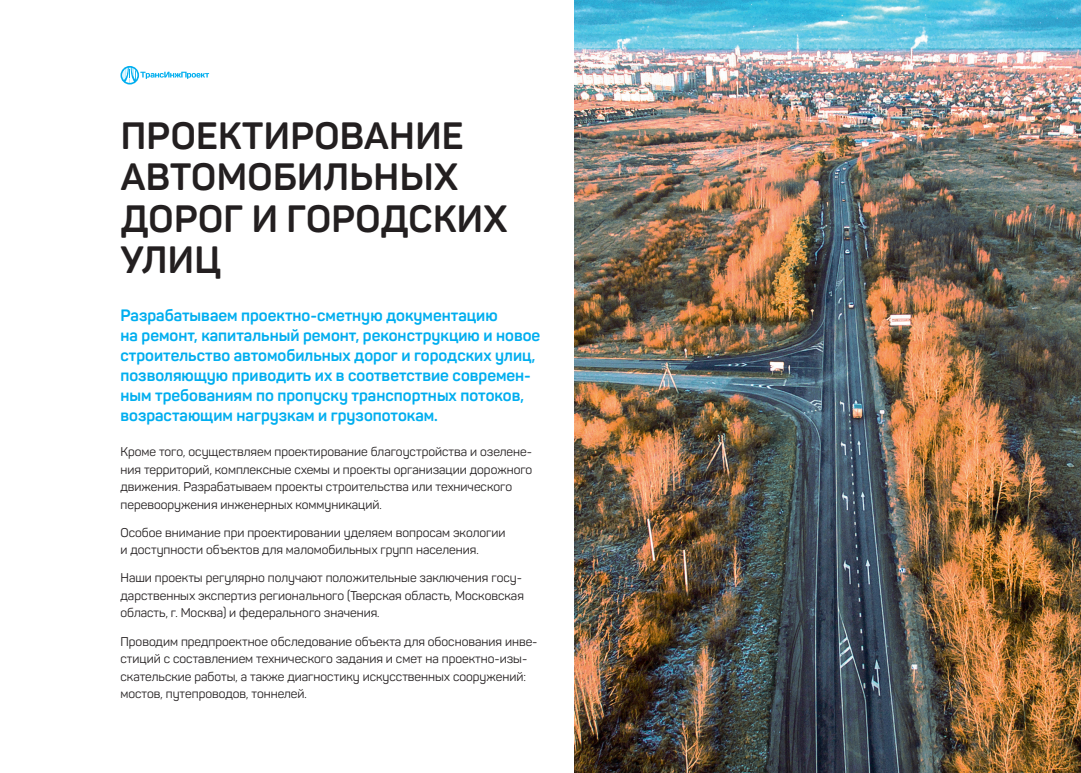
<style>
.page{position:relative;width:1081px;height:773px;background:#fff}
.page>*{position:absolute;margin:0;border:0;box-sizing:border-box;transform-origin:0 0}
.t1{font:700 37.5px/41.2px "Panton";letter-spacing:.01em;color:#231f20}
.t2{font:700 16.25px/20px "Panton";color:#00aeef}
.t3{font:12.5px/17.5px "Panton";color:#231f20}
</style>
<div class="page">
<svg style="left:120px;top:66px;width:89px;height:18px"></svg>
<img style="left:574px;top:0;width:507px;height:772px">
<h1 class="t1" style="left:121px;top:115px;width:388px">ПРОЕКТИРОВАНИЕ<br>АВТОМОБИЛЬНЫХ<br>ДОРОГ И ГОРОДСКИХ<br>УЛИЦ</h1>
<p class="t2" style="left:120px;top:305px;width:421px">Разрабатываем проектно-сметную документацию<br>на ремонт, капитальный ремонт, реконструкцию и новое строительство автомобильных дорог и городских улиц, позволяющую приводить их в соответствие современ&shy;ным требованиям по пропуску транспортных потоков, возрастающим нагрузкам и грузопотокам.</p>
<p class="t3" style="left:120px;top:443px;width:413px">Кроме того, осуществляем проектирование благоустройства и озелене&shy;ния территорий, комплексные схемы и проекты организации дорожного движения. Разрабатываем проекты строительства или технического перевооружения инженерных коммуникаций.</p>
<p class="t3" style="left:120px;top:523px;width:386px">Особое внимание при проектировании уделяем вопросам экологии и доступности объектов для маломобильных групп населения.</p>
<p class="t3" style="left:120px;top:569px;width:405px">Наши проекты регулярно получают положительные заключения госу&shy;дарственных экспертиз регионального (Тверская область, Московская область, г. Москва) и федерального значения.</p>
<p class="t3" style="left:120px;top:632px;width:418px">Проводим предпроектное обследование объекта для обоснования инве&shy;стиций с составлением технического задания и смет на проектно-изы&shy;скательские работы, а также диагностику искусственных сооружений: мостов, путепроводов, тоннелей.</p>
</div>
